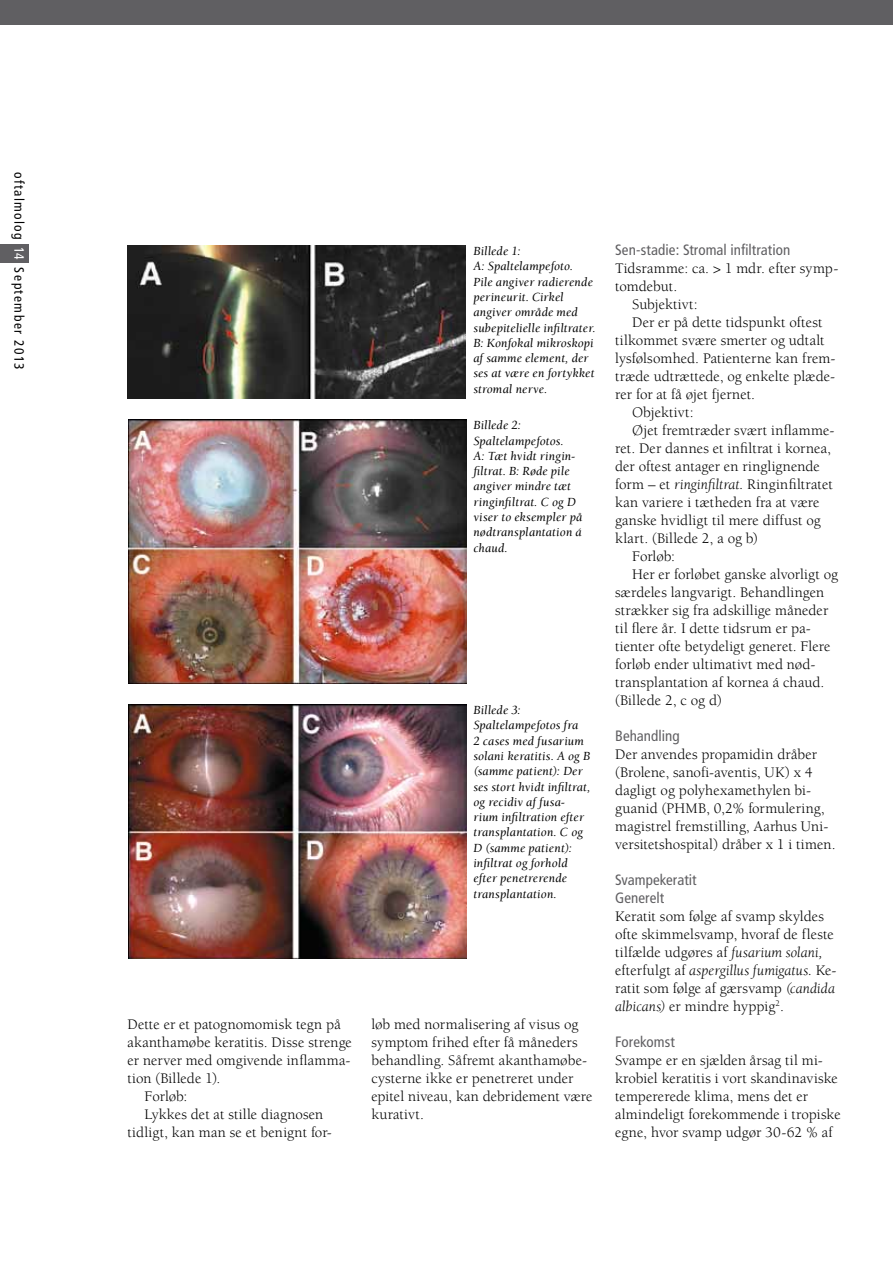
<style>
.page{position:relative;width:893px;height:1263px;background:#fff}
.page>*{position:absolute;margin:0;border:0;box-sizing:border-box;transform-origin:0 0}
.t1{font:15px/18px "Berkeley";letter-spacing:.005em;color:#000}
.t2{font:condensed 15px/18px "Frutiger";letter-spacing:.005em;color:#605f62}
.t3{font:condensed 13.5px "Frutiger";letter-spacing:.1em;color:#000}
.t4{font:italic 12.75px/15.3px "Berkeley";letter-spacing:.015em;color:#000}
.s1{color:#fff}
.s2{font-style:italic}
</style>
<div class="page">
<div style="left:0;top:244px;width:29px;height:19px;background:#605f62"></div>
<div style="left:0;top:0;width:893px;height:25px;background:#605f62"></div>
<img style="left:128px;top:245px;width:338px;height:153px">
<img style="left:128px;top:420px;width:338px;height:263px">
<img style="left:128px;top:704px;width:338px;height:254px">
<p class="t3" style="left:27px;top:172px;width:199px;rotate:90deg">oftalmolog <span class="s1">14</span> September 2013</p>
<p class="t4" style="left:473px;top:244px;width:124px">Billede 1:<br>A: Spaltelampefoto.<br>Pile angiver radierende perineurit. Cirkel angiver område med subepitelielle infiltrater.<br>B: Konfokal mikroskopi af samme element, der ses at være en fortykket stromal nerve.</p>
<p class="t4" style="left:473px;top:418px;width:110px">Billede 2:<br>Spaltelampefotos.<br>A: Tæt hvidt ringin&shy;filtrat. B: Røde pile angiver mindre tæt ringinfiltrat. C og D viser to eksempler på nødtransplantation á chaud.</p>
<p class="t4" style="left:473px;top:703px;width:118px">Billede 3:<br>Spaltelampefotos fra<br>2 cases med fusarium solani keratitis. A og B (samme patient): Der ses stort hvidt infiltrat, og recidiv af fusa&shy;rium infiltration efter transplantation. C og<br>D (samme patient): infiltrat og forhold efter penetrerende transplantation.</p>
<p class="t1" style="left:128px;top:1016px;width:215px">Dette er et patognomomisk tegn på</p>
<p class="t1" style="left:128px;top:1034px;width:226px">akanthamøbe keratitis. Disse strenge</p>
<p class="t1" style="left:128px;top:1052px;width:224px">er nerver med omgivende inflamma-</p>
<p class="t1" style="left:128px;top:1070px;width:94px">tion (Billede 1).</p>
<p class="t1" style="left:145px;top:1088px;width:44px">Forløb:</p>
<p class="t1" style="left:145px;top:1106px;width:180px">Lykkes det at stille diagnosen</p>
<p class="t1" style="left:128px;top:1124px;width:206px">tidligt, kan man se et benignt for-</p>
<p class="t1" style="left:371px;top:1016px;width:223px">løb med normalisering af visus og symptom frihed efter få måneders behandling. Såfremt akanthamøbe&shy;cysterne ikke er penetreret under epitel niveau, kan debridement være kurativt.</p>
<p class="t2" style="left:615px;top:241px;width:177px">Sen-stadie: Stromal infiltration</p>
<p class="t1" style="left:615px;top:260px;width:225px">Tidsramme: ca. &gt; 1 mdr. efter symp-</p>
<p class="t1" style="left:615px;top:278px;width:64px">tomdebut.</p>
<p class="t1" style="left:632px;top:296px;width:67px">Subjektivt:</p>
<p class="t1" style="left:632px;top:314px;width:192px">Der er på dette tidspunkt oftest</p>
<p class="t1" style="left:615px;top:332px;width:211px">tilkommet svære smerter og udtalt</p>
<p class="t1" style="left:615px;top:350px;width:222px">lysfølsomhed. Patienterne kan frem-</p>
<p class="t1" style="left:615px;top:368px;width:221px">træde udtrættede, og enkelte plæde-</p>
<p class="t1" style="left:615px;top:386px;width:141px">rer for at få øjet fjernet.</p>
<p class="t1" style="left:632px;top:404px;width:63px">Objektivt:</p>
<p class="t1" style="left:632px;top:422px;width:204px">Øjet fremtræder svært inflamme-</p>
<p class="t1" style="left:615px;top:440px;width:217px">ret. Der dannes et infiltrat i kornea,</p>
<p class="t1" style="left:615px;top:458px;width:206px">der oftest antager en ringlignende</p>
<p class="t1" style="left:615px;top:476px;width:219px">form – et <span class="s2">ringinfiltrat.</span> Ringinfiltratet</p>
<p class="t1" style="left:615px;top:494px;width:206px">kan variere i tætheden fra at være</p>
<p class="t1" style="left:615px;top:512px;width:207px">ganske hvidligt til mere diffust og</p>
<p class="t1" style="left:615px;top:530px;width:144px">klart. (Billede 2, a og b)</p>
<p class="t1" style="left:632px;top:548px;width:44px">Forløb:</p>
<p class="t1" style="left:632px;top:566px;width:207px">Her er forløbet ganske alvorligt og</p>
<p class="t1" style="left:615px;top:584px;width:211px">særdeles langvarigt. Behandlingen</p>
<p class="t1" style="left:615px;top:602px;width:215px">strækker sig fra adskillige måneder</p>
<p class="t1" style="left:615px;top:620px;width:197px">til flere år. I dette tidsrum er pa-</p>
<p class="t1" style="left:615px;top:638px;width:217px">tienter ofte betydeligt generet. Flere</p>
<p class="t1" style="left:615px;top:656px;width:202px">forløb ender ultimativt med nød-</p>
<p class="t1" style="left:615px;top:674px;width:211px">transplantation af kornea á chaud.</p>
<p class="t1" style="left:615px;top:692px;width:108px">(Billede 2, c og d)</p>
<p class="t2" style="left:615px;top:727px;width:66px">Behandling</p>
<p class="t1" style="left:615px;top:746px;width:222px">Der anvendes propamidin dråber (Brolene, sanofi-aventis, UK) x 4 dagligt og polyhexamethylen bi&shy;guanid (PHMB, 0,2% formulering, magistrel fremstilling, Aarhus Uni&shy;versitetshospital) dråber x 1 i timen.</p>
<p class="t2" style="left:615px;top:871px;width:83px">Svampekeratit<br>Generelt</p>
<p class="t1" style="left:615px;top:908px;width:223px">Keratit som følge af svamp skyldes ofte skimmelsvamp, hvoraf de fleste tilfælde udgøres af <span class="s2">fusarium solani, </span>efterfulgt af <span class="s2">aspergillus fumigatus.</span> Ke&shy;ratit som følge af gærsvamp <span class="s2">(candida albicans)</span> er mindre hyppig<sup>2</sup>.</p>
<p class="t2" style="left:615px;top:1033px;width:61px">Forekomst</p>
<p class="t1" style="left:615px;top:1052px;width:227px">Svampe er en sjælden årsag til mi&shy;krobiel keratitis i vort skandinaviske tempererede klima, mens det er almindeligt forekommende i tropiske egne, hvor svamp udgør 30-62 % af</p>
</div>
